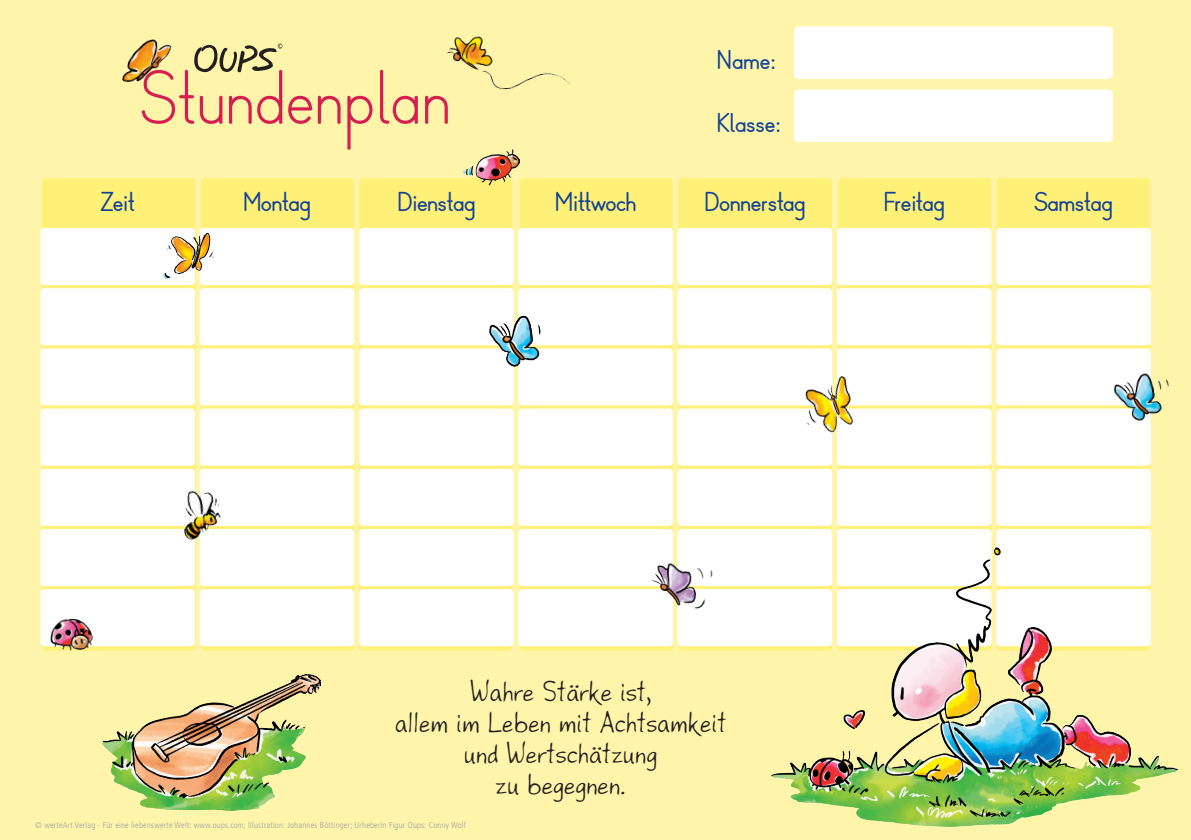
<style>
.page{position:relative;width:1191px;height:840px;background:#fff}
.page>*{position:absolute;margin:0;border:0;box-sizing:border-box;transform-origin:0 0}
.t1{font:76.6px "DR Hand";color:#d51e52}
.t2{font:28.8px/31.2px "Marions Hand";letter-spacing:.005em;color:#231f20;text-align:center}
.t3{font:700 27.2px "DR Hand";color:#144396}
.t4{font:300 condensed 8.4px "Frutiger LT Std";letter-spacing:.025em;color:#9d9fa2}
</style>
<div class="page">
<div style="left:0;top:0;width:1191px;height:839px;background:#fff5aa"></div>
<div style="left:42px;top:178px;width:153px;height:472px;background:linear-gradient(to right,#fff077,#fff079);border-radius:4px"></div>
<svg style="left:201px;top:178px;width:153px;height:472px;background:#fff07e"></svg>
<svg style="left:359px;top:178px;width:153px;height:472px;background:#fff07e"></svg>
<svg style="left:519px;top:178px;width:154px;height:472px;background:#fff07e"></svg>
<div style="left:678px;top:178px;width:154px;height:472px;background:linear-gradient(to right,#fff079,#fff078);border-radius:4px"></div>
<div style="left:838px;top:178px;width:153px;height:472px;background:linear-gradient(to right,#fff077,#fff077);border-radius:4px"></div>
<div style="left:996px;top:178px;width:153px;height:472px;background:linear-gradient(to right,#fff077,#fff077);border-radius:4px"></div>
<div style="left:40px;top:228px;width:155px;height:57px;background:#fff;border-radius:4px"></div>
<div style="left:40px;top:288px;width:155px;height:57px;background:#fff;border-radius:4px"></div>
<div style="left:40px;top:348px;width:155px;height:57px;background:#fff;border-radius:4px"></div>
<div style="left:40px;top:408px;width:155px;height:57px;background:#fff;border-radius:4px"></div>
<div style="left:40px;top:468px;width:155px;height:57px;background:#fff;border-radius:4px"></div>
<div style="left:40px;top:528px;width:155px;height:57px;background:#fff;border-radius:4px"></div>
<div style="left:40px;top:589px;width:155px;height:57px;background:#fff;border-radius:4px"></div>
<div style="left:200px;top:228px;width:154px;height:57px;background:#fff;border-radius:4px"></div>
<div style="left:200px;top:288px;width:154px;height:57px;background:#fff;border-radius:4px"></div>
<div style="left:200px;top:348px;width:154px;height:57px;background:#fff;border-radius:4px"></div>
<div style="left:200px;top:408px;width:154px;height:57px;background:#fff;border-radius:4px"></div>
<div style="left:200px;top:468px;width:154px;height:57px;background:#fff;border-radius:4px"></div>
<div style="left:200px;top:528px;width:154px;height:57px;background:#fff;border-radius:4px"></div>
<div style="left:200px;top:589px;width:154px;height:57px;background:#fff;border-radius:4px"></div>
<div style="left:359px;top:228px;width:155px;height:57px;background:#fff;border-radius:4px"></div>
<div style="left:359px;top:288px;width:155px;height:57px;background:#fff;border-radius:4px"></div>
<div style="left:359px;top:348px;width:155px;height:57px;background:#fff;border-radius:4px"></div>
<div style="left:359px;top:408px;width:155px;height:57px;background:#fff;border-radius:4px"></div>
<div style="left:359px;top:468px;width:155px;height:57px;background:#fff;border-radius:4px"></div>
<div style="left:359px;top:528px;width:155px;height:57px;background:#fff;border-radius:4px"></div>
<div style="left:359px;top:589px;width:155px;height:57px;background:#fff;border-radius:4px"></div>
<div style="left:518px;top:228px;width:155px;height:57px;background:#fff;border-radius:4px"></div>
<div style="left:518px;top:288px;width:155px;height:57px;background:#fff;border-radius:4px"></div>
<div style="left:518px;top:348px;width:155px;height:57px;background:#fff;border-radius:4px"></div>
<div style="left:518px;top:408px;width:155px;height:57px;background:#fff;border-radius:4px"></div>
<div style="left:518px;top:468px;width:155px;height:57px;background:#fff;border-radius:4px"></div>
<div style="left:518px;top:528px;width:155px;height:57px;background:#fff;border-radius:4px"></div>
<div style="left:518px;top:589px;width:155px;height:57px;background:#fff;border-radius:4px"></div>
<div style="left:677px;top:228px;width:155px;height:57px;background:#fff;border-radius:4px"></div>
<div style="left:677px;top:288px;width:155px;height:57px;background:#fff;border-radius:4px"></div>
<div style="left:677px;top:348px;width:155px;height:57px;background:#fff;border-radius:4px"></div>
<div style="left:677px;top:408px;width:155px;height:57px;background:#fff;border-radius:4px"></div>
<div style="left:677px;top:468px;width:155px;height:57px;background:#fff;border-radius:4px"></div>
<div style="left:677px;top:528px;width:155px;height:57px;background:#fff;border-radius:4px"></div>
<div style="left:677px;top:589px;width:155px;height:57px;background:#fff;border-radius:4px"></div>
<div style="left:837px;top:228px;width:154px;height:57px;background:#fff;border-radius:4px"></div>
<div style="left:837px;top:288px;width:154px;height:57px;background:#fff;border-radius:4px"></div>
<div style="left:837px;top:348px;width:154px;height:57px;background:#fff;border-radius:4px"></div>
<div style="left:837px;top:408px;width:154px;height:57px;background:#fff;border-radius:4px"></div>
<div style="left:837px;top:468px;width:154px;height:57px;background:#fff;border-radius:4px"></div>
<div style="left:837px;top:528px;width:154px;height:57px;background:#fff;border-radius:4px"></div>
<div style="left:996px;top:228px;width:154px;height:57px;background:#fff;border-radius:4px"></div>
<div style="left:996px;top:288px;width:154px;height:57px;background:#fff;border-radius:4px"></div>
<div style="left:996px;top:348px;width:154px;height:57px;background:#fff;border-radius:4px"></div>
<div style="left:996px;top:408px;width:154px;height:57px;background:#fff;border-radius:4px"></div>
<div style="left:996px;top:468px;width:154px;height:57px;background:#fff;border-radius:4px"></div>
<div style="left:996px;top:528px;width:154px;height:57px;background:#fff;border-radius:4px"></div>
<img style="left:772px;top:547px;width:405px;height:278px">
<svg style="left:194px;top:44px;width:88px;height:28px"></svg>
<img style="left:785px;top:368px;width:91px;height:82px">
<img style="left:640px;top:550px;width:77px;height:69px">
<img style="left:479px;top:306px;width:65px;height:70px">
<img style="left:162px;top:210px;width:58px;height:78px">
<img style="left:160px;top:476px;width:75px;height:74px">
<img style="left:1104px;top:362px;width:65px;height:70px">
<img style="left:40px;top:592px;width:68px;height:59px">
<img style="left:455px;top:149px;width:65px;height:45px">
<img style="left:447px;top:36px;width:124px;height:54px">
<img style="left:122px;top:39px;width:50px;height:43px">
<img style="left:102px;top:674px;width:219px;height:135px">
<div style="left:794px;top:26px;width:318px;height:53px;background:#fff;border-radius:4px"></div>
<div style="left:794px;top:89px;width:318px;height:53px;background:#fff;border-radius:4px"></div>
<h1 class="t1" style="left:140px;top:56px;width:313px">Stundenplan</h1>
<h3 class="t3" style="left:717px;top:44px;width:61px">Name:</h3>
<h3 class="t3" style="left:717px;top:108px;width:66px">Klasse:</h3>
<h3 class="t3" style="left:101px;top:186px;width:35px">Zeit</h3>
<h3 class="t3" style="left:243px;top:186px;width:69px">Montag</h3>
<h3 class="t3" style="left:397px;top:186px;width:80px">Dienstag</h3>
<h3 class="t3" style="left:555px;top:186px;width:82px">Mittwoch</h3>
<h3 class="t3" style="left:704px;top:186px;width:103px">Donnerstag</h3>
<h3 class="t3" style="left:883px;top:186px;width:63px">Freitag</h3>
<h3 class="t3" style="left:1034px;top:186px;width:80px">Samstag</h3>
<h2 class="t2" style="left:395px;top:674px;width:333px">Wahre Stärke ist,<br>allem im Leben mit Achtsamkeit und Wertschätzung<br>zu begegnen.</h2>
<p class="t4" style="left:35px;top:819px;width:432px">© werteArt Verlag - Für eine liebenswerte Welt: www.oups.com; Illustration: Johannes Böttinger; Urheberin Figur Oups: Conny Wolf</p>
</div>
